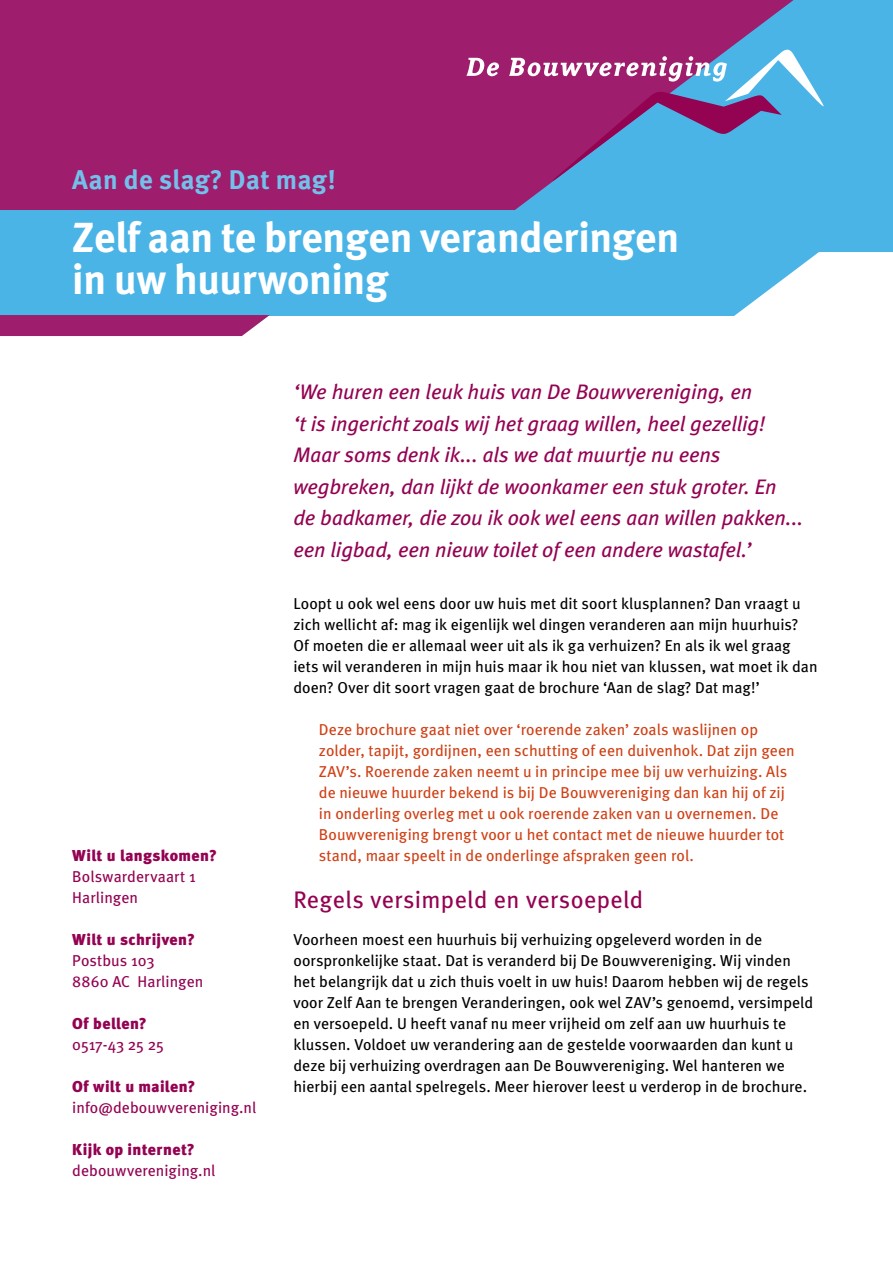
<style>
.page{position:relative;width:893px;height:1263px;background:#fff}
.page>*{position:absolute;margin:0;border:0;box-sizing:border-box;transform-origin:0 0}
.t1{font:700 42px/42px "Meta";letter-spacing:-.01em;color:#fff}
.t2{font:700 27px "Meta";letter-spacing:.015em;color:#73c0eb}
.t3{font:24px "Meta";letter-spacing:.02em;color:#940252}
.t4{font:italic 21px/31.5px "Meta";letter-spacing:-.005em;color:#940252}
.t5{font:15.75px/21px "Meta";letter-spacing:.005em;color:#000}
.t6{font:15.75px/21px "Meta";letter-spacing:.005em;color:#d04015}
.t7{font:15.75px/21px "Meta";letter-spacing:.005em;color:#940252}
.t8{font:15.75px "Meta Black LF";letter-spacing:.025em;color:#940252}
.t9{font:15.75px "Meta";letter-spacing:-.015em;color:#940252}
</style>
<div class="page">
<div style="left:0;top:0;width:893px;height:315px;background:#4bb4e7"></div>
<svg style="left:0;top:0;width:794px;height:210px;background:#972875"></svg>
<svg style="left:466px;top:49px;width:358px;height:132px"></svg>
<svg style="left:707px;top:252px;width:186px;height:64px"></svg>
<div style="left:0;top:315px;width:270px;height:21px;background:#9e1d6c"></div>
<h2 class="t2" style="left:72px;top:164px;width:265px">Aan de slag? Dat mag!</h2>
<h1 class="t1" style="left:72px;top:216px;width:609px">Zelf aan te brengen veranderingen in uw huurwoning</h1>
<p class="t8" style="left:72px;top:846px;width:146px">Wilt u langskomen?</p>
<p class="t7" style="left:72px;top:866px;width:125px">Bolswardervaart 1<br>Harlingen</p>
<p class="t8" style="left:72px;top:930px;width:124px">Wilt u schrijven?</p>
<p class="t7" style="left:72px;top:950px;width:133px">Postbus 103<br>8860 AC Harlingen</p>
<p class="t8" style="left:72px;top:1014px;width:76px">Of bellen?</p>
<p class="t9" style="left:72px;top:1035px;width:93px">0517-43 25 25</p>
<p class="t8" style="left:72px;top:1077px;width:125px">Of wilt u mailen?</p>
<p class="t7" style="left:72px;top:1097px;width:186px">info@debouwvereniging.nl</p>
<p class="t8" style="left:72px;top:1140px;width:124px">Kijk op internet?</p>
<p class="t7" style="left:72px;top:1160px;width:145px">debouwvereniging.nl</p>
<p class="t4" style="left:293px;top:376px;width:512px">‘We huren een leuk huis van De Bouwvereniging, en<br>‘t is ingericht zoals wij het graag willen, heel gezellig!<br>Maar soms denk ik... als we dat muurtje nu eens wegbreken, dan lijkt de woonkamer een stuk groter. En de badkamer, die zou ik ook wel eens aan willen pakken... een ligbad, een nieuw toilet of een andere wastafel.’</p>
<p class="t5" style="left:293px;top:593px;width:526px">Loopt u ook wel eens door uw huis met dit soort klusplannen? Dan vraagt u zich wellicht af: mag ik eigenlijk wel dingen veranderen aan mijn huurhuis?<br>Of moeten die er allemaal weer uit als ik ga verhuizen? En als ik wel graag iets wil veranderen in mijn huis maar ik hou niet van klussen, wat moet ik dan doen? Over dit soort vragen gaat de brochure ‘Aan de slag? Dat mag!’</p>
<p class="t6" style="left:319px;top:719px;width:477px">Deze brochure gaat niet over ‘roerende zaken’ zoals waslijnen op zolder, tapijt, gordijnen, een schutting of een duivenhok. Dat zijn geen ZAV’s. Roerende zaken neemt u in principe mee bij uw verhuizing. Als de nieuwe huurder bekend is bij De Bouwvereniging dan kan hij of zij in onderling overleg met u ook roerende zaken van u overnemen. De Bouwvereniging brengt voor u het contact met de nieuwe huurder tot stand, maar speelt in de onderlinge afspraken geen rol.</p>
<h3 class="t3" style="left:293px;top:886px;width:351px">Regels versimpeld en versoepeld</h3>
<p class="t5" style="left:293px;top:929px;width:521px">Voorheen moest een huurhuis bij verhuizing opgeleverd worden in de oorspronkelijke staat. Dat is veranderd bij De Bouwvereniging. Wij vinden het belangrijk dat u zich thuis voelt in uw huis! Daarom hebben wij de regels voor Zelf Aan te brengen Veranderingen, ook wel ZAV’s genoemd, versimpeld en versoepeld. U heeft vanaf nu meer vrijheid om zelf aan uw huurhuis te klussen. Voldoet uw verandering aan de gestelde voorwaarden dan kunt u deze bij verhuizing overdragen aan De Bouwvereniging. Wel hanteren we hierbij een aantal spelregels. Meer hierover leest u verderop in de brochure.</p>
</div>
